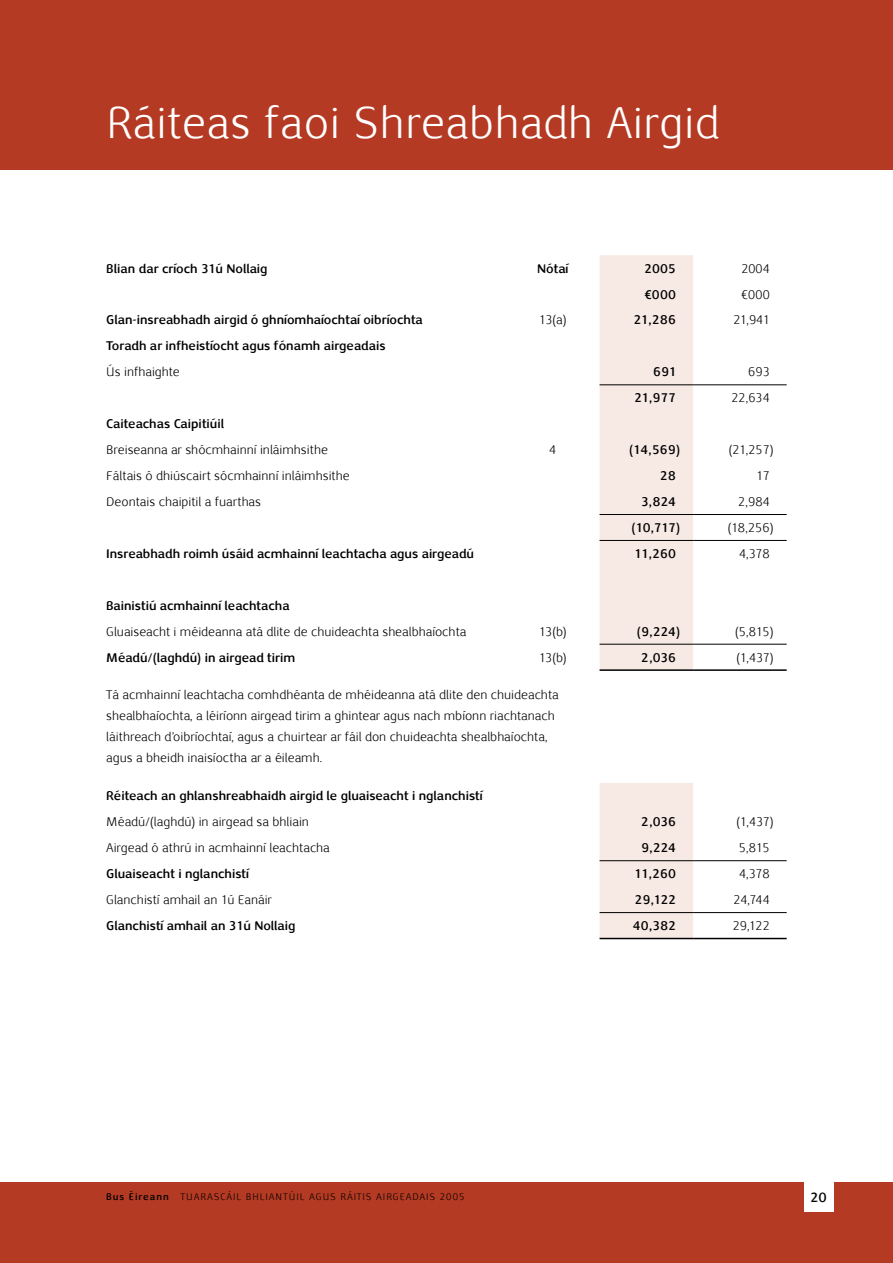
<style>
.page{position:relative;width:893px;height:1263px;background:#fff}
.page>*{position:absolute;margin:0;border:0;box-sizing:border-box;transform-origin:0 0}
.t1{font:45px "Nexus Sans";letter-spacing:.01em;color:#fff}
.t2{font:700 13.5px "Nexus Sans";color:#000}
.t3{font:12.75px/21px "Nexus Sans";color:#000}
.t4{font:700 12.75px "Nexus Sans";color:#000}
.t5{font:9.75px "Nexus Sans";letter-spacing:.1em;color:#000}
.s1{font-weight:700}
</style>
<div class="page">
<div style="left:0;top:1182px;width:893px;height:81px;background:#b53a23"></div>
<div style="left:804px;top:1182px;width:29px;height:30px;background:#fff"></div>
<div style="left:0;top:0;width:893px;height:170px;background:#b53a23"></div>
<div style="left:600px;top:255px;width:93px;height:414px;background:#f7e9e3"></div>
<hr style="left:600px;top:384px;width:93px;height:1px;background:#000">
<hr style="left:693px;top:384px;width:94px;height:1px;background:#000">
<hr style="left:600px;top:644px;width:93px;height:1px;background:#000">
<hr style="left:693px;top:644px;width:94px;height:1px;background:#000">
<hr style="left:600px;top:514px;width:93px;height:1px;background:#000">
<hr style="left:693px;top:514px;width:94px;height:1px;background:#000">
<hr style="left:600px;top:540px;width:93px;height:1px;background:#000">
<hr style="left:693px;top:540px;width:94px;height:1px;background:#000">
<hr style="left:600px;top:669px;width:93px;height:2px;background:#000">
<hr style="left:693px;top:669px;width:94px;height:2px;background:#000">
<div style="left:600px;top:783px;width:93px;height:155px;background:#f7e9e3"></div>
<hr style="left:600px;top:860px;width:93px;height:1px;background:#000">
<hr style="left:693px;top:860px;width:94px;height:1px;background:#000">
<hr style="left:600px;top:912px;width:93px;height:1px;background:#000">
<hr style="left:693px;top:912px;width:94px;height:1px;background:#000">
<hr style="left:600px;top:938px;width:93px;height:1px;background:#000">
<hr style="left:693px;top:938px;width:94px;height:1px;background:#000">
<h1 class="t1" style="left:106px;top:96px;width:615px">Ráiteas faoi Shreabhadh Airgid</h1>
<p class="t4" style="left:106px;top:260px;width:163px">Blian dar críoch 31ú Nollaig</p>
<p class="t4" style="left:537px;top:260px;width:32px">Nótaí</p>
<p class="t4" style="left:644px;top:260px;width:33px">2005</p>
<p class="t3" style="left:741px;top:258px;width:30px">2004</p>
<p class="t4" style="left:644px;top:286px;width:33px">€000</p>
<p class="t3" style="left:741px;top:284px;width:30px">€000</p>
<p class="t4" style="left:106px;top:312px;width:318px">Glan-insreabhadh airgid ó ghníomhaíochtaí oibríochta</p>
<p class="t3" style="left:539px;top:310px;width:29px">13(a)</p>
<p class="t4" style="left:634px;top:312px;width:44px">21,286</p>
<p class="t3" style="left:733px;top:310px;width:38px">21,941</p>
<p class="t4" style="left:106px;top:338px;width:281px">Toradh ar infheistíocht agus fónamh airgeadais</p>
<p class="t3" style="left:106px;top:361px;width:75px">Ús infhaighte</p>
<p class="t4" style="left:653px;top:364px;width:24px">691</p>
<p class="t3" style="left:748px;top:361px;width:23px">693</p>
<p class="t4" style="left:634px;top:390px;width:43px">21,977</p>
<p class="t3" style="left:732px;top:387px;width:40px">22,634</p>
<p class="t4" style="left:106px;top:416px;width:119px">Caiteachas Caipitiúil</p>
<p class="t3" style="left:106px;top:439px;width:223px">Breiseanna ar shócmhainní inláimhsithe</p>
<p class="t3" style="left:549px;top:439px;width:9px">4</p>
<p class="t4" style="left:629px;top:442px;width:52px">(14,569)</p>
<p class="t3" style="left:729px;top:439px;width:46px">(21,257)</p>
<p class="t3" style="left:106px;top:465px;width:245px">Fáltais ó dhiúscairt sócmhainní inláimhsithe</p>
<p class="t4" style="left:660px;top:468px;width:8px">28</p>
<p class="t3" style="left:757px;top:465px;width:15px">17</p>
<p class="t3" style="left:106px;top:491px;width:156px">Deontais chaipitil a fuarthas</p>
<p class="t4" style="left:641px;top:493px;width:36px">3,824</p>
<p class="t3" style="left:738px;top:491px;width:33px">2,984</p>
<p class="t4" style="left:632px;top:519px;width:50px">(10,717)</p>
<p class="t3" style="left:728px;top:517px;width:47px">(18,256)</p>
<p class="t4" style="left:106px;top:545px;width:369px">Insreabhadh roimh úsáid acmhainní leachtacha agus airgeadú</p>
<p class="t4" style="left:634px;top:545px;width:43px">11,260</p>
<p class="t3" style="left:739px;top:543px;width:32px">4,378</p>
<p class="t4" style="left:106px;top:597px;width:185px">Bainistiú acmhainní leachtacha</p>
<p class="t3" style="left:106px;top:621px;width:362px">Gluaiseacht i méideanna atá dlite de chuideachta shealbhaíochta</p>
<p class="t3" style="left:539px;top:621px;width:29px">13(b)</p>
<p class="t4" style="left:637px;top:623px;width:45px">(9,224)</p>
<p class="t3" style="left:735px;top:621px;width:40px">(5,815)</p>
<p class="t4" style="left:106px;top:649px;width:191px">Méadú/(laghdú) in airgead tirim</p>
<p class="t3" style="left:539px;top:647px;width:29px">13(b)</p>
<p class="t4" style="left:641px;top:649px;width:36px">2,036</p>
<p class="t3" style="left:736px;top:647px;width:38px">(1,437)</p>
<p class="t3" style="left:106px;top:684px;width:454px">Tá acmhainní leachtacha comhdhéanta de mhéideanna atá dlite den chuideachta shealbhaíochta, a léiríonn airgead tirim a ghintear agus nach mbíonn riachtanach láithreach d’oibríochtaí, agus a chuirtear ar fáil don chuideachta shealbhaíochta, agus a bheidh inaisíoctha ar a éileamh.</p>
<p class="t4" style="left:106px;top:788px;width:378px">Réiteach an ghlanshreabhaidh airgid le gluaiseacht i nglanchistí</p>
<p class="t3" style="left:106px;top:811px;width:204px">Méadú/(laghdú) in airgead sa bhliain</p>
<p class="t4" style="left:641px;top:814px;width:36px">2,036</p>
<p class="t3" style="left:736px;top:811px;width:38px">(1,437)</p>
<p class="t3" style="left:106px;top:837px;width:225px">Airgead ó athrú in acmhainní leachtacha</p>
<p class="t4" style="left:641px;top:840px;width:37px">9,224</p>
<p class="t3" style="left:739px;top:837px;width:32px">5,815</p>
<p class="t4" style="left:106px;top:866px;width:144px">Gluaiseacht i nglanchistí</p>
<p class="t4" style="left:634px;top:866px;width:43px">11,260</p>
<p class="t3" style="left:739px;top:863px;width:32px">4,378</p>
<p class="t3" style="left:106px;top:889px;width:167px">Glanchistí amhail an 1ú Eanáir</p>
<p class="t4" style="left:635px;top:891px;width:43px">29,122</p>
<p class="t3" style="left:734px;top:889px;width:38px">24,744</p>
<p class="t4" style="left:106px;top:917px;width:191px">Glanchistí amhail an 31ú Nollaig</p>
<p class="t4" style="left:633px;top:917px;width:45px">40,382</p>
<p class="t3" style="left:733px;top:915px;width:38px">29,122</p>
<p class="t5" style="left:106px;top:1191px;width:360px"><span class="s1">Bus Éireann</span> TUARASCÁIL BHLIANTÚIL AGUS RÁITIS AIRGEADAIS 2005</p>
<p class="t2" style="left:810px;top:1188px;width:18px">20</p>
</div>
